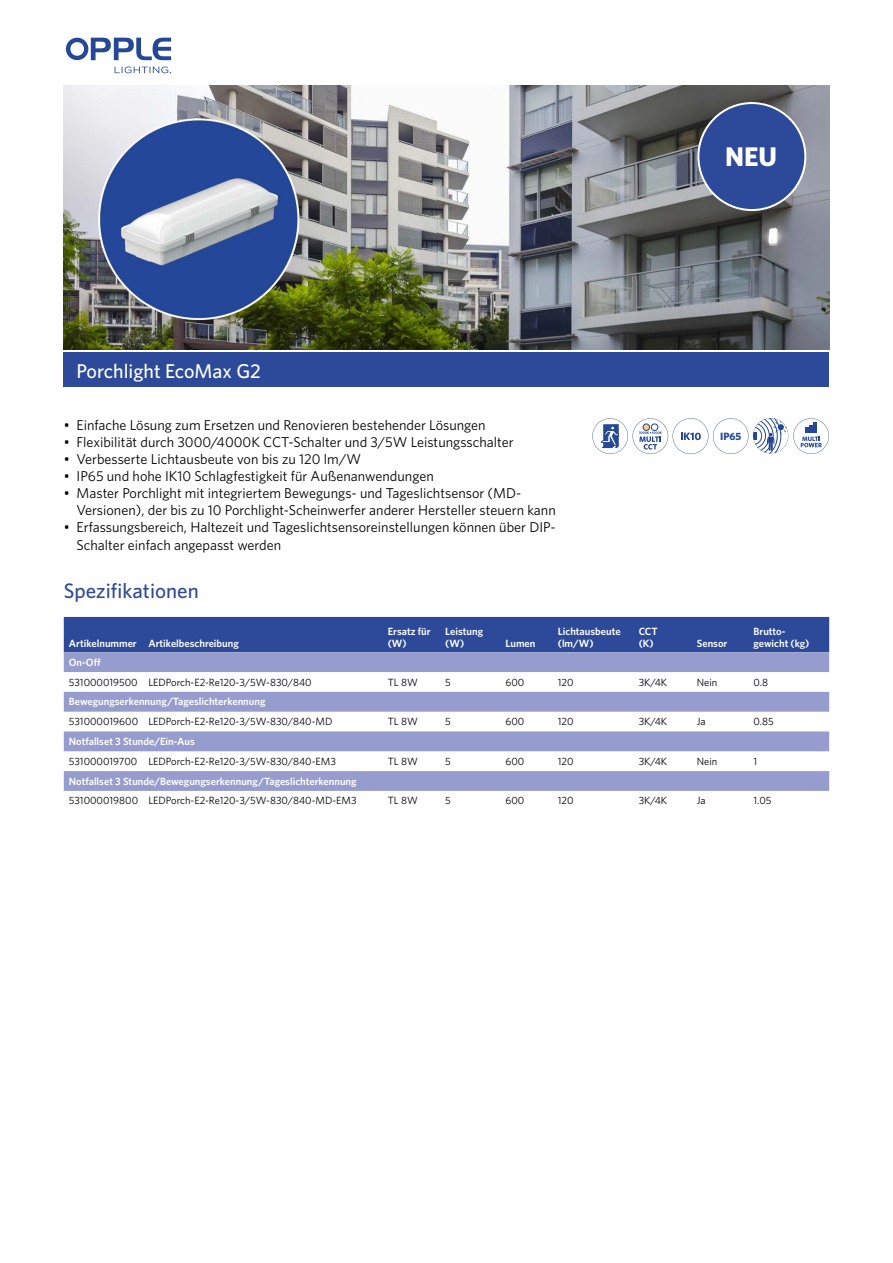
<style>
.page{position:relative;width:893px;height:1263px;background:#fff}
.page>*{position:absolute;margin:0;border:0;box-sizing:border-box;transform-origin:0 0}
.t1{font:700 27px "Whitney";color:#fff}
.t2{font:500 21px "Whitney";color:#2d4a9a}
.t3{font:500 19.95px "Whitney";color:#fff}
.t4{font:14.25px/17.1px "Whitney";color:#000}
.t5{font:10.5px "Whitney";color:#000}
.t6{font:600 10.5px/12.6px "Whitney";color:#fff}
.t7{font:700 10.5px "Whitney";color:#244798}
</style>
<div class="page">
<svg style="left:66px;top:37px;width:105px;height:36px"></svg>
<div style="left:64px;top:352px;width:765px;height:35px;background:#2d4a9a"></div>
<img style="left:64px;top:85px;width:765px;height:265px">
<svg style="left:592px;top:418px;width:237px;height:36px"></svg>
<div style="left:698px;top:103px;width:107px;height:107px;background:#2d4a9a;border-radius:50%"></div>
<div style="left:697px;top:102px;width:109px;height:109px;border:2px solid #fff;border-radius:50%"></div>
<div style="left:64px;top:617px;width:765px;height:35px;background:#2d4a9a"></div>
<svg style="left:64px;top:652px;width:765px;height:139px;fill:#979cce"></svg>
<h1 class="t1" style="left:725px;top:138px;width:54px">NEU</h1>
<h3 class="t3" style="left:77px;top:357px;width:186px">Porchlight EcoMax G2</h3>
<p class="t4" style="left:64px;top:416px;width:423px">• Einfache Lösung zum Ersetzen und Renovieren bestehender Lösungen</p>
<p class="t4" style="left:64px;top:433px;width:451px">• Flexibilität durch 3000/4000K CCT-Schalter und 3/5W Leistungsschalter</p>
<p class="t4" style="left:64px;top:450px;width:299px">• Verbesserte Lichtausbeute von bis zu 120 lm/W</p>
<p class="t4" style="left:64px;top:467px;width:372px">• IP65 und hohe IK10 Schlagfestigkeit für Außenanwendungen</p>
<p class="t4" style="left:77px;top:484px;width:481px;text-indent:-13px">• Master Porchlight mit integriertem Bewegungs- und Tageslichtsensor (MD-<br>Versionen), der bis zu 10 Porchlight-Scheinwerfer anderer Hersteller steuern kann</p>
<p class="t4" style="left:77px;top:519px;width:481px;text-indent:-13px">• Erfassungsbereich, Haltezeit und Tageslichtsensoreinstellungen können über DIP-<br>Schalter einfach angepasst werden</p>
<h2 class="t2" style="left:64px;top:577px;width:137px">Spezifikationen</h2>
<p class="t6" style="left:69px;top:637px;width:171px">Artikelnummer Artikelbeschreibung</p>
<p class="t6" style="left:388px;top:624px;width:44px">Ersatz für (W)</p>
<p class="t6" style="left:445px;top:624px;width:39px">Leistung (W)</p>
<p class="t6" style="left:505px;top:637px;width:31px">Lumen</p>
<p class="t6" style="left:558px;top:624px;width:64px">Lichtausbeute (lm/W)</p>
<p class="t6" style="left:639px;top:624px;width:21px">CCT (K)</p>
<p class="t7" style="left:720px;top:429px;width:23px">IP65</p>
<p class="t6" style="left:697px;top:637px;width:32px">Sensor</p>
<p class="t6" style="left:753px;top:624px;width:57px">Brutto&shy;gewicht (kg)</p>
<p class="t6" style="left:69px;top:656px;width:33px">On-Off</p>
<p class="t5" style="left:69px;top:675px;width:244px">531000019500 LEDPorch-E2-Re120-3/5W-830/840</p>
<p class="t5" style="left:388px;top:675px;width:32px">TL 8W</p>
<p class="t5" style="left:445px;top:675px;width:7px">5</p>
<p class="t5" style="left:505px;top:675px;width:20px">600</p>
<p class="t5" style="left:558px;top:675px;width:17px">120</p>
<p class="t5" style="left:639px;top:675px;width:30px">3K/4K</p>
<p class="t5" style="left:697px;top:675px;width:22px">Nein</p>
<p class="t5" style="left:753px;top:675px;width:16px">0.8</p>
<p class="t6" style="left:69px;top:695px;width:198px">Bewegungserkennung/Tageslichterkennung</p>
<p class="t5" style="left:69px;top:714px;width:265px">531000019600 LEDPorch-E2-Re120-3/5W-830/840-MD</p>
<p class="t5" style="left:388px;top:714px;width:32px">TL 8W</p>
<p class="t5" style="left:445px;top:714px;width:7px">5</p>
<p class="t5" style="left:505px;top:714px;width:20px">600</p>
<p class="t5" style="left:558px;top:714px;width:17px">120</p>
<p class="t5" style="left:639px;top:714px;width:30px">3K/4K</p>
<p class="t5" style="left:697px;top:714px;width:10px">Ja</p>
<p class="t5" style="left:753px;top:714px;width:22px">0.85</p>
<p class="t6" style="left:69px;top:735px;width:127px">Notfallset 3 Stunde/Ein-Aus</p>
<p class="t5" style="left:69px;top:754px;width:268px">531000019700 LEDPorch-E2-Re120-3/5W-830/840-EM3</p>
<p class="t5" style="left:388px;top:754px;width:32px">TL 8W</p>
<p class="t5" style="left:445px;top:754px;width:7px">5</p>
<p class="t5" style="left:505px;top:754px;width:20px">600</p>
<p class="t5" style="left:558px;top:754px;width:17px">120</p>
<p class="t5" style="left:639px;top:754px;width:30px">3K/4K</p>
<p class="t5" style="left:697px;top:754px;width:22px">Nein</p>
<p class="t5" style="left:753px;top:754px;width:5px">1</p>
<p class="t6" style="left:69px;top:774px;width:289px">Notfallset 3 Stunde/Bewegungserkennung/Tageslichterkennung</p>
<p class="t5" style="left:69px;top:794px;width:289px">531000019800 LEDPorch-E2-Re120-3/5W-830/840-MD-EM3</p>
<p class="t5" style="left:388px;top:794px;width:32px">TL 8W</p>
<p class="t5" style="left:445px;top:794px;width:7px">5</p>
<p class="t5" style="left:505px;top:794px;width:20px">600</p>
<p class="t5" style="left:558px;top:794px;width:17px">120</p>
<p class="t5" style="left:639px;top:794px;width:30px">3K/4K</p>
<p class="t5" style="left:697px;top:794px;width:10px">Ja</p>
<p class="t5" style="left:753px;top:794px;width:19px">1.05</p>
</div>
